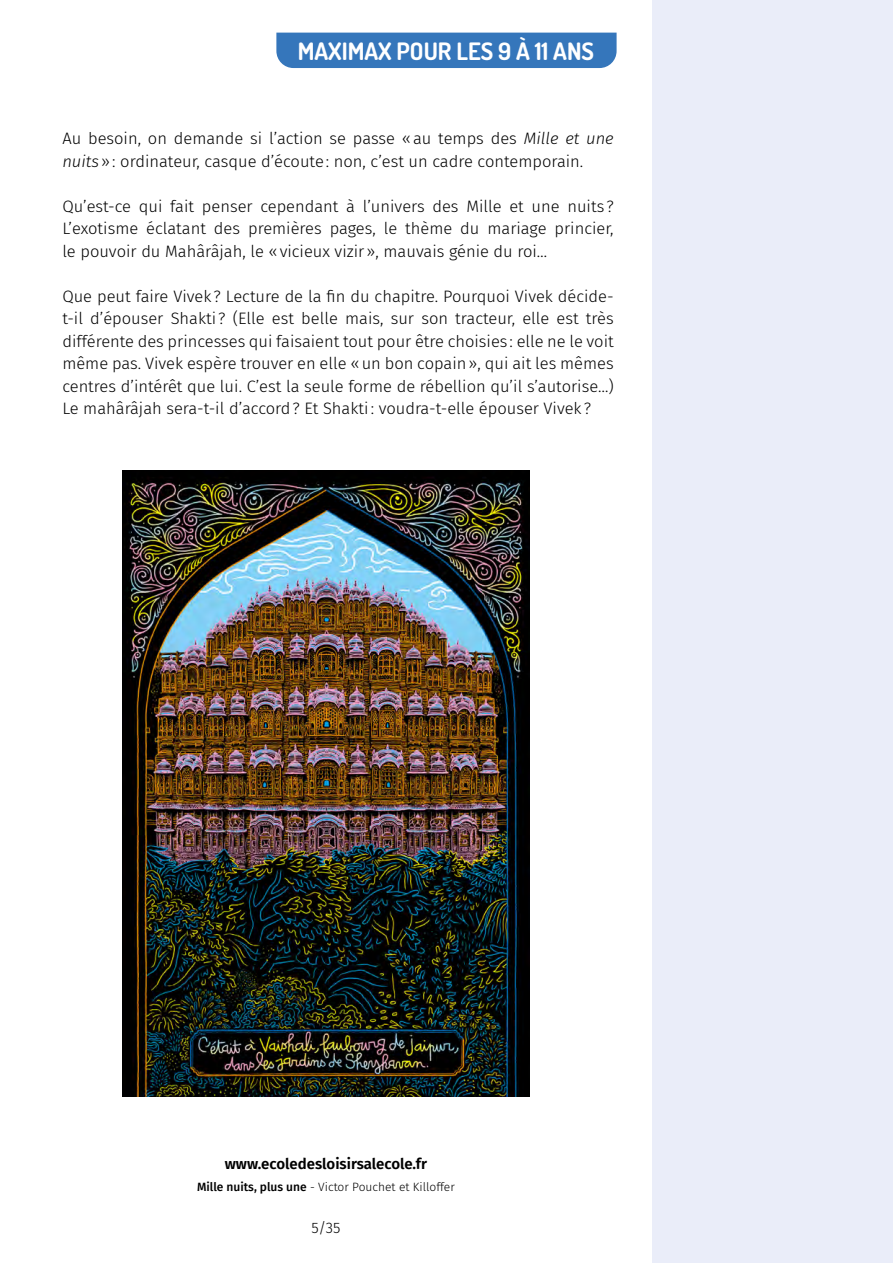
<style>
.page{position:relative;width:893px;height:1263px;background:#fff}
.page>*{position:absolute;margin:0;border:0;box-sizing:border-box;transform-origin:0 0}
.t1{font:700 24px "Dosis";color:#fff}
.t2{font:300 16.5px/22.5px "Fira Sans";color:#000;text-align:justify}
.t3{font:600 15px "Fira Sans";color:#000}
.t4{font:300 15px "Fira Sans";color:#000}
.t5{font:300 12px "Fira Sans";color:#000}
.s1{font-style:italic}
.s2{font-weight:500}
</style>
<div class="page">
<div style="left:652px;top:0;width:241px;height:1263px;background:#eaedf9"></div>
<hr style="left:0;top:0;width:1px;height:1263px;background:#eaedf9">
<div style="left:276px;top:33px;width:341px;height:35px;background:#3576bb"></div>
<img style="left:122px;top:470px;width:408px;height:626px">
<h1 class="t1" style="left:298px;top:35px;width:298px">MAXIMAX POUR LES 9 À 11 ANS</h1>
<p class="t2" style="left:62px;top:127px;width:553px">Au besoin, on demande si l’action se passe «au temps des <span class="s1">Mille et une nuits</span>»: ordinateur, casque d’écoute: non, c’est un cadre contemporain.</p>
<p class="t2" style="left:62px;top:195px;width:553px">Qu’est-ce qui fait penser cependant à l’univers des Mille et une nuits ?<br>L’exotisme éclatant des premières pages, le thème du mariage princier, le pouvoir du Mahârâjah, le «vicieux vizir», mauvais génie du roi…</p>
<p class="t2" style="left:62px;top:285px;width:553px">Que peut faire Vivek ? Lecture de la fin du chapitre. Pourquoi Vivek décide&shy;t-il d’épouser Shakti ? (Elle est belle mais, sur son tracteur, elle est très différente des princesses qui faisaient tout pour être choisies : elle ne le voit même pas. Vivek espère trouver en elle «un bon copain», qui ait les mêmes centres d’intérêt que lui. C’est la seule forme de rébellion qu’il s’autorise…)<br>Le mahârâjah sera-t-il d’accord? Et Shakti: voudra-t-elle épouser Vivek ?</p>
<p class="t3" style="left:225px;top:1151px;width:204px">www.ecoledesloisirsalecole.fr</p>
<p class="t5" style="left:197px;top:1179px;width:259px"><span class="s2">Mille nuits, plus une</span> - Victor Pouchet et Killoffer</p>
<p class="t4" style="left:312px;top:1217px;width:30px">5/35</p>
</div>
